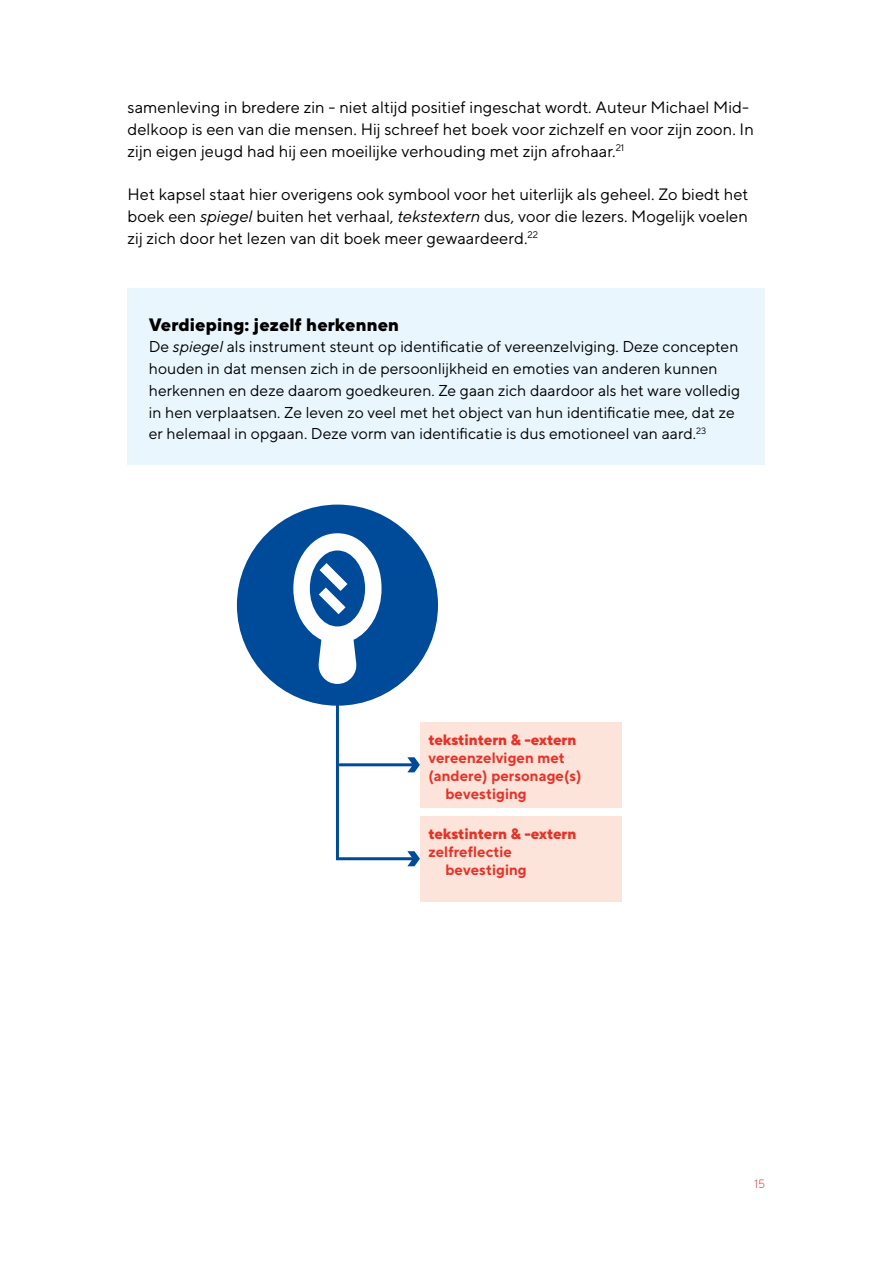
<style>
.page{position:relative;width:893px;height:1263px;background:#fff}
.page>*{position:absolute;margin:0;border:0;box-sizing:border-box;transform-origin:0 0}
.t1{font:800 18px "TT Norms";color:#000}
.t2{font:16.5px/21.8px "TT Norms";color:#000}
.t3{font:15.75px/21.8px "TT Norms";color:#000}
.t4{font:700 15px/18px "TT Norms";color:#e63329}
.t5{font:800 15px "TT Norms";letter-spacing:-.01em;color:#e63329}
.t6{font:300 12px "TT Norms";color:#e63329}
.s1{font-style:italic}
</style>
<div class="page">
<div style="left:128px;top:288px;width:637px;height:25px;background:#e9f6fe"></div>
<div style="left:128px;top:310px;width:637px;height:24px;background:#e9f6fe"></div>
<div style="left:128px;top:331px;width:637px;height:112px;background:#e9f6fe"></div>
<div style="left:128px;top:439px;width:637px;height:26px;background:#e9f6fe"></div>
<hr style="left:336px;top:606px;width:3px;height:252px;background:#004a9a">
<hr style="left:339px;top:763px;width:76px;height:3px;background:#004a9a">
<hr style="left:336px;top:857px;width:80px;height:3px;background:#004a9a">
<div style="left:420px;top:722px;width:201px;height:85px;background:#fce4da"></div>
<div style="left:420px;top:816px;width:201px;height:85px;background:#fce4da"></div>
<svg style="left:407px;top:757px;width:13px;height:15px"></svg>
<svg style="left:407px;top:851px;width:13px;height:15px"></svg>
<div style="left:237px;top:505px;width:201px;height:201px;background:#004a9a;border-radius:50%"></div>
<svg style="left:293px;top:533px;width:89px;height:151px"></svg>
<p class="t2" style="left:128px;top:96px;width:628px">samenleving in bredere zin - niet altijd positief ingeschat wordt. Auteur Michael Mid&shy;delkoop is een van die mensen. Hij schreef het boek voor zichzelf en voor zijn zoon. In zijn eigen jeugd had hij een moeilijke verhouding met zijn afrohaar.<sup>21</sup></p>
<p class="t2" style="left:128px;top:183px;width:622px;text-align:justify">Het kapsel staat hier overigens ook symbool voor het uiterlijk als geheel. Zo biedt het boek een <span class="s1">spiegel</span> buiten het verhaal, <span class="s1">tekstextern</span> dus, voor die lezers. Mogelijk voelen zij zich door het lezen van dit boek meer gewaardeerd.<sup>22</sup></p>
<p class="t1" style="left:149px;top:313px;width:252px">Verdieping: jezelf herkennen</p>
<p class="t3" style="left:149px;top:336px;width:593px">De <span class="s1">spiegel</span> als instrument steunt op identificatie of vereenzelviging. Deze concepten houden in dat mensen zich in de persoonlijkheid en emoties van anderen kunnen herkennen en deze daarom goedkeuren. Ze gaan zich daardoor als het ware volledig in hen verplaatsen. Ze leven zo veel met het object van hun identificatie mee, dat ze er helemaal in opgaan. Deze vorm van identificatie is dus emotioneel van aard.<sup>23</sup></p>
<p class="t5" style="left:428px;top:730px;width:150px">tekstintern &amp; -extern</p>
<p class="t4" style="left:428px;top:748px;width:138px">vereenzelvigen met</p>
<p class="t4" style="left:428px;top:766px;width:155px">(andere) personage(s)</p>
<p class="t4" style="left:445px;top:784px;width:83px">bevestiging</p>
<p class="t5" style="left:428px;top:824px;width:150px">tekstintern &amp; -extern</p>
<p class="t4" style="left:445px;top:842px;width:83px;text-indent:-17px">zelfreflectie bevestiging</p>
<p class="t6" style="left:754px;top:1176px;width:13px">15</p>
</div>
